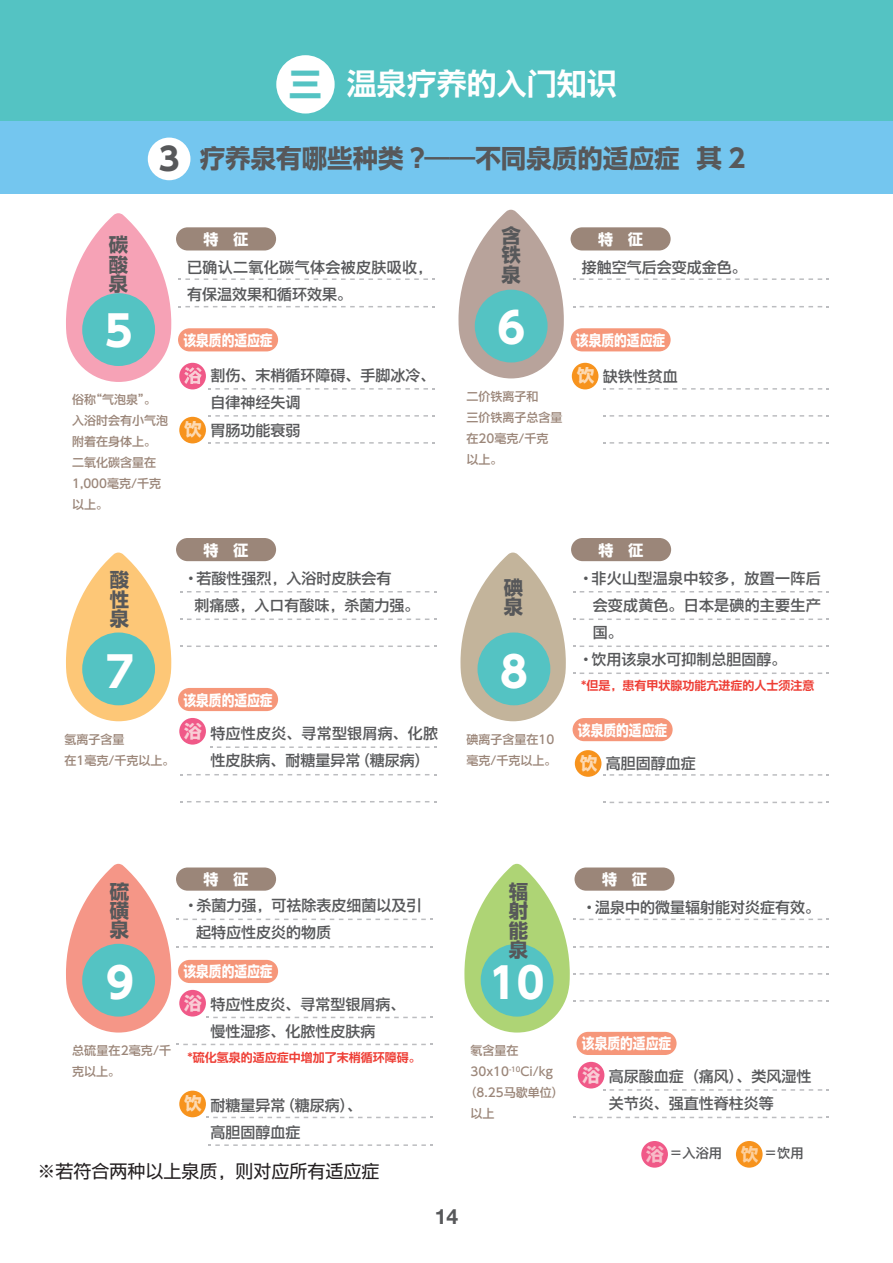
<style>
.page{position:relative;width:893px;height:1263px;background:#fff}
.page>*{position:absolute;margin:0;border:0;box-sizing:border-box;transform-origin:0 0}
.t1{font:700 42px "UD Shin Go SC Gbe";color:#fff}
.t2{font:30px "UD Shin Go SC Gbe De B";color:#fff}
.t3{font:700 25.5px "UD Shin Go SC Gbe";color:#57585a}
.t4{font:700 21px "Helvetica Neue LT Std";color:#57585a}
.t5{font:700 19.5px/19.5px "UD Shin Go SC Gbe";color:#57585a;text-align:justify}
.t6{font:18px "UD Shin Go SC Gbe";color:#231f20}
.t7{font:700 17.7px "UD Shin Go SC Gbe";color:#fddab3}
.t8{font:500 15px/27px "UD Shin Go SC Gbe";color:#57585a}
.t9{font:700 15px "UD Shin Go SC Gbe";color:#fff;scale:.85 1}
.t10{font:500 15px/27px "UD Shin Go SC Gbe";letter-spacing:.025em;color:#57585a}
.t11{font:700 15px "UD Shin Go SC Gbe";color:#fff}
.t12{font:500 15px "UD Shin Go SC Gbe";letter-spacing:.02em;color:#57585a}
.t13{font:500 13.2px "UD Shin Go SC Gbe";color:#57585a}
.t14{font:500 12px/21px "UD Shin Go SC Gbe";color:#9b8679}
.t15{font:12px "UD Shin Go SC Gbe De B";color:#ee3e35}
.s1{font-family:"UD Shin Go SC Gbe";font-weight:700;font-size:33px;color:#54c3c3}
.s2{font-size:31.5px}
.s3{font-weight:700;font-size:17.7px;color:#fddab3}
.s4{font-weight:700;font-size:17.7px;color:#f9ccd5}
.s5{font-weight:700;font-size:17.7px;color:#f8bbc8}
.s6{font-weight:700;font-size:17.7px;color:#fdd09e}
</style>
<div class="page">
<svg style="left:179px;top:278px;width:256px;height:2px"></svg>
<svg style="left:179px;top:306px;width:256px;height:1px"></svg>
<svg style="left:209px;top:388px;width:226px;height:2px"></svg>
<svg style="left:209px;top:415px;width:226px;height:2px"></svg>
<svg style="left:209px;top:442px;width:226px;height:2px"></svg>
<svg style="left:573px;top:278px;width:256px;height:2px"></svg>
<svg style="left:573px;top:306px;width:256px;height:1px"></svg>
<svg style="left:603px;top:388px;width:226px;height:2px"></svg>
<svg style="left:603px;top:415px;width:226px;height:2px"></svg>
<svg style="left:603px;top:442px;width:226px;height:2px"></svg>
<svg style="left:573px;top:591px;width:256px;height:1px"></svg>
<svg style="left:573px;top:618px;width:256px;height:2px"></svg>
<svg style="left:573px;top:645px;width:256px;height:2px"></svg>
<svg style="left:573px;top:672px;width:256px;height:2px"></svg>
<svg style="left:603px;top:774px;width:226px;height:2px"></svg>
<svg style="left:603px;top:802px;width:226px;height:1px"></svg>
<svg style="left:603px;top:1089px;width:226px;height:2px"></svg>
<svg style="left:573px;top:1117px;width:256px;height:1px"></svg>
<svg style="left:176px;top:1044px;width:257px;height:1px"></svg>
<svg style="left:206px;top:1117px;width:227px;height:1px"></svg>
<svg style="left:180px;top:591px;width:256px;height:1px"></svg>
<svg style="left:180px;top:618px;width:256px;height:2px"></svg>
<svg style="left:180px;top:645px;width:256px;height:2px"></svg>
<svg style="left:210px;top:746px;width:226px;height:2px"></svg>
<svg style="left:180px;top:774px;width:256px;height:1px"></svg>
<svg style="left:180px;top:801px;width:256px;height:1px"></svg>
<svg style="left:209px;top:1144px;width:224px;height:2px"></svg>
<div style="left:0;top:0;width:893px;height:166px;background:#54c3c3"></div>
<div style="left:276px;top:55px;width:59px;height:59px;background:#fff;border-radius:50%"></div>
<div style="left:0;top:121px;width:893px;height:73px;background:#74c6ef"></div>
<div style="left:148px;top:138px;width:42px;height:42px;background:#fff;border-radius:50%"></div>
<svg style="left:458px;top:210px;width:106px;height:168px"></svg>
<div style="left:475px;top:290px;width:73px;height:72px;background:#54c3c3;border-radius:50%"></div>
<div style="left:571px;top:227px;width:100px;height:23px;background:#9b8679;border-radius:12px"></div>
<div style="left:571px;top:328px;width:100px;height:23px;background:#f6977a;border-radius:12px"></div>
<div style="left:176px;top:227px;width:100px;height:23px;background:#9b8679;border-radius:12px"></div>
<svg style="left:66px;top:213px;width:105px;height:169px"></svg>
<div style="left:82px;top:293px;width:73px;height:73px;background:#54c3c3;border-radius:50%"></div>
<div style="left:178px;top:328px;width:100px;height:23px;background:#f6977a;border-radius:12px"></div>
<div style="left:179px;top:363px;width:27px;height:26px;background:#f05988;border-radius:50%"></div>
<svg style="left:184px;top:367px;width:18px;height:17px"></svg>
<div style="left:179px;top:417px;width:27px;height:26px;background:#f7931d;border-radius:50%"></div>
<svg style="left:464px;top:864px;width:365px;height:168px"></svg>
<div style="left:481px;top:944px;width:72px;height:72px;background:#54c3c3;border-radius:50%"></div>
<div style="left:578px;top:1062px;width:26px;height:26px;background:#f05988;border-radius:50%"></div>
<div style="left:576px;top:1032px;width:101px;height:23px;background:#f6977a;border-radius:12px"></div>
<div style="left:574px;top:867px;width:101px;height:24px;background:#9b8679;border-radius:12px"></div>
<svg style="left:66px;top:864px;width:367px;height:168px"></svg>
<div style="left:82px;top:944px;width:73px;height:72px;background:#54c3c3;border-radius:50%"></div>
<div style="left:179px;top:990px;width:27px;height:26px;background:#f05988;border-radius:50%"></div>
<div style="left:178px;top:960px;width:100px;height:23px;background:#f6977a;border-radius:12px"></div>
<div style="left:179px;top:1091px;width:27px;height:26px;background:#f7931d;border-radius:50%"></div>
<div style="left:176px;top:867px;width:100px;height:24px;background:#9b8679;border-radius:12px"></div>
<svg style="left:66px;top:552px;width:105px;height:169px"></svg>
<div style="left:82px;top:632px;width:73px;height:73px;background:#54c3c3;border-radius:50%"></div>
<div style="left:179px;top:718px;width:27px;height:27px;background:#f05988;border-radius:50%"></div>
<div style="left:178px;top:688px;width:100px;height:23px;background:#f6977a;border-radius:12px"></div>
<div style="left:176px;top:538px;width:100px;height:23px;background:#9b8679;border-radius:12px"></div>
<div style="left:572px;top:363px;width:26px;height:26px;background:#f7931d;border-radius:50%"></div>
<svg style="left:460px;top:552px;width:106px;height:169px"></svg>
<div style="left:477px;top:632px;width:73px;height:73px;background:#54c3c3;border-radius:50%"></div>
<div style="left:575px;top:750px;width:26px;height:27px;background:#f7931d;border-radius:50%"></div>
<div style="left:573px;top:718px;width:100px;height:23px;background:#f6977a;border-radius:12px"></div>
<div style="left:571px;top:538px;width:100px;height:23px;background:#9b8679;border-radius:12px"></div>
<div style="left:641px;top:1141px;width:27px;height:27px;background:#f05988;border-radius:50%"></div>
<div style="left:736px;top:1141px;width:27px;height:27px;background:#f7931d;border-radius:50%"></div>
<h2 class="t2" style="left:289px;top:65px;width:329px"><span class="s1">三</span> 温泉疗养的入门知识</h2>
<h3 class="t3" style="left:159px;top:142px;width:588px"><span class="s2">3</span> 疗养泉有哪些种类 ?——不同泉质的适应症 其 2</h3>
<h3 class="t5" style="left:109px;top:235px;width:21px">碳酸泉</h3>
<p class="t11" style="left:204px;top:230px;width:46px">特　征</p>
<h1 class="t1" style="left:105px;top:304px;width:29px">5</h1>
<p class="t10" style="left:187px;top:254px;width:247px">已确认二氧化碳气体会被皮肤吸收，有保温效果和循环效果。</p>
<p class="t9" style="left:183px;top:331px;width:106px">该泉质的适应症</p>
<p class="t8" style="left:210px;top:362px;width:226px">割伤、末梢循环障碍、手脚冰冷、</p>
<p class="t8" style="left:210px;top:389px;width:91px">自律神经失调</p>
<p class="t8" style="left:184px;top:417px;width:118px"><span class="s3">饮</span>胃肠功能衰弱</p>
<p class="t14" style="left:72px;top:390px;width:97px">俗称“气泡泉”。入浴时会有小气泡附着在身体上。二氧化碳含量在<br>1,000毫克/千克以上。</p>
<h3 class="t5" style="left:110px;top:570px;width:21px">酸性泉</h3>
<h1 class="t1" style="left:106px;top:645px;width:29px">7</h1>
<p class="t11" style="left:204px;top:540px;width:46px">特　征</p>
<p class="t8" style="left:195px;top:565px;width:226px;text-indent:-11px">·若酸性强烈，入浴时皮肤会有<br>刺痛感，入口有酸味，杀菌力强。</p>
<p class="t9" style="left:183px;top:690px;width:106px">该泉质的适应症</p>
<p class="t14" style="left:65px;top:729px;width:111px">氢离子含量<br>在1毫克/千克以上。</p>
<p class="t8" style="left:210px;top:720px;width:229px;text-indent:-26px"><span class="s4">浴</span>特应性皮炎、寻常型银屑病、化脓性皮肤病、耐糖量异常（糖尿病）</p>
<h3 class="t5" style="left:501px;top:226px;width:21px">含铁泉</h3>
<h1 class="t1" style="left:497px;top:301px;width:29px">6</h1>
<p class="t14" style="left:467px;top:386px;width:97px">二价铁离子和<br>三价铁离子总含量在20毫克/千克以上。</p>
<p class="t11" style="left:598px;top:230px;width:46px">特　征</p>
<p class="t8" style="left:582px;top:254px;width:166px">接触空气后会变成金色。</p>
<p class="t9" style="left:576px;top:331px;width:106px">该泉质的适应症</p>
<p class="t8" style="left:577px;top:363px;width:103px"><span class="s3">饮</span>缺铁性贫血</p>
<h3 class="t5" style="left:504px;top:578px;width:21px">碘泉</h3>
<h1 class="t1" style="left:500px;top:645px;width:29px">8</h1>
<p class="t14" style="left:467px;top:729px;width:91px">碘离子含量在10毫克/千克以上。</p>
<p class="t11" style="left:599px;top:540px;width:46px">特　征</p>
<p class="t12" style="left:578px;top:569px;width:244px">·非火山型温泉中较多，放置一阵后</p>
<p class="t8" style="left:593px;top:592px;width:229px">会变成黄色。日本是碘的主要生产</p>
<p class="t8" style="left:593px;top:619px;width:31px">国。</p>
<p class="t8" style="left:578px;top:646px;width:210px">·饮用该泉水可抑制总胆固醇。</p>
<p class="t15" style="left:581px;top:678px;width:235px">*但是，患有甲状腺功能亢进症的人士须注意</p>
<p class="t9" style="left:578px;top:720px;width:106px">该泉质的适应症</p>
<p class="t7" style="left:580px;top:752px;width:19px">饮</p>
<p class="t8" style="left:606px;top:750px;width:91px">高胆固醇血症</p>
<h3 class="t5" style="left:110px;top:881px;width:21px">硫磺泉</h3>
<h1 class="t1" style="left:106px;top:956px;width:29px">9</h1>
<p class="t14" style="left:72px;top:1040px;width:101px">总硫量在2毫克/千克以上。</p>
<p class="t11" style="left:204px;top:870px;width:46px">特　征</p>
<p class="t8" style="left:196px;top:892px;width:227px;text-indent:-13px">·杀菌力强，可祛除表皮细菌以及引起特应性皮炎的物质</p>
<p class="t9" style="left:183px;top:962px;width:106px">该泉质的适应症</p>
<p class="t8" style="left:184px;top:991px;width:223px;text-align:center"><span class="s4">浴</span>特应性皮炎、寻常型银屑病、慢性湿疹、化脓性皮肤病</p>
<p class="t15" style="left:188px;top:1050px;width:235px">*硫化氢泉的适应症中增加了末梢循环障碍。</p>
<p class="t8" style="left:210px;top:1091px;width:153px;text-indent:-26px"><span class="s3">饮</span>耐糖量异常（糖尿病）、高胆固醇血症</p>
<p class="t6" style="left:38px;top:1160px;width:344px">※若符合两种以上泉质，则对应所有适应症</p>
<h3 class="t5" style="left:509px;top:882px;width:21px">辐射能泉</h3>
<h1 class="t1" style="left:489px;top:956px;width:57px">10</h1>
<p class="t14" style="left:471px;top:1040px;width:49px">氡含量在</p>
<p class="t14" style="left:471px;top:1061px;width:84px">30x10<sup>-10</sup>Ci/kg</p>
<p class="t14" style="left:465px;top:1082px;width:101px">（8.25马歇单位）</p>
<p class="t14" style="left:471px;top:1103px;width:25px">以上</p>
<h3 class="t4" style="left:435px;top:1203px;width:25px">14</h3>
<p class="t11" style="left:602px;top:870px;width:46px">特　征</p>
<p class="t8" style="left:582px;top:894px;width:240px">·温泉中的微量辐射能对炎症有效。</p>
<p class="t9" style="left:582px;top:1034px;width:106px">该泉质的适应症</p>
<p class="t8" style="left:609px;top:1063px;width:204px;text-indent:-26px"><span class="s4">浴</span>高尿酸血症（痛风）、类风湿性关节炎、强直性脊柱炎等</p>
<p class="t13" style="left:646px;top:1144px;width:159px"><span class="s5">浴</span>＝入浴用 <span class="s6">饮</span>＝饮用</p>
</div>
